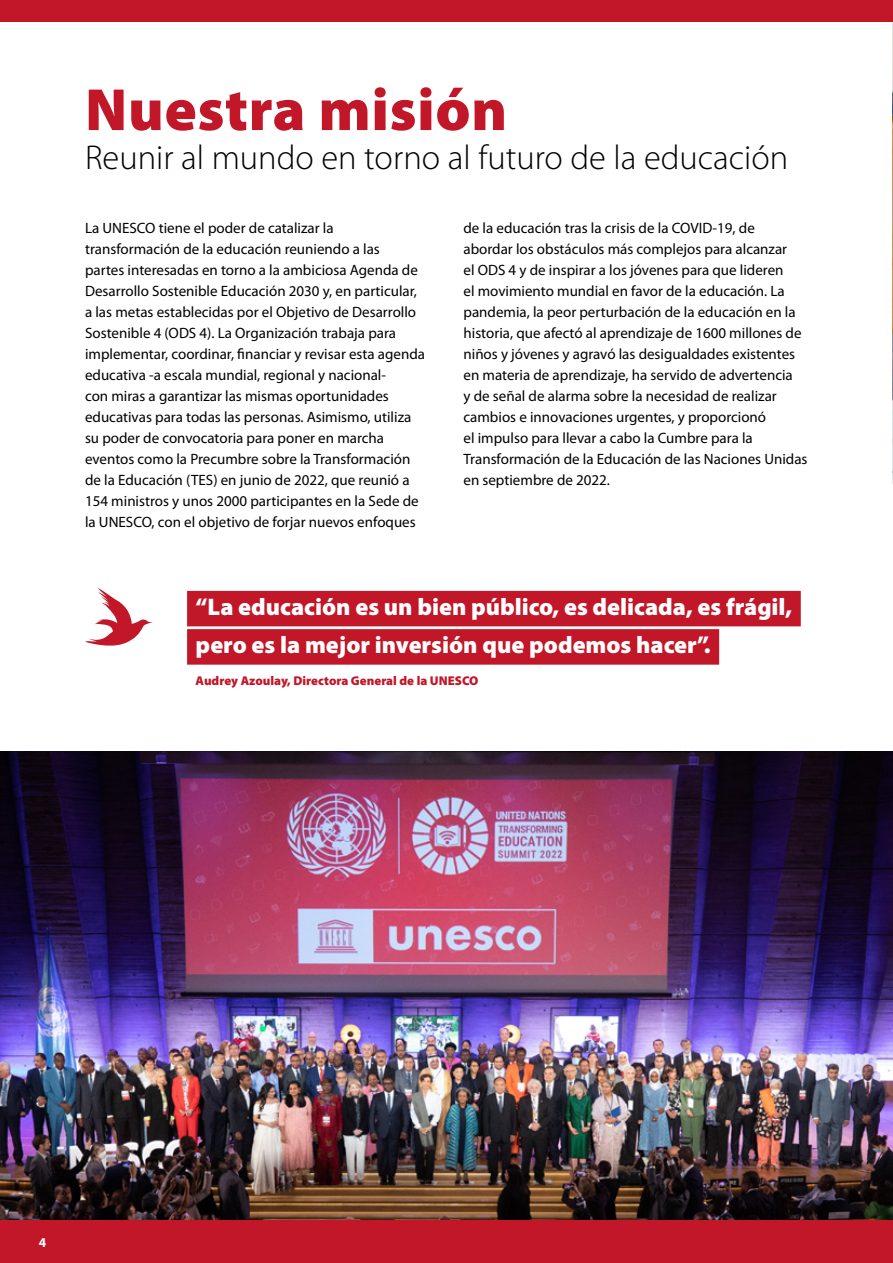
<style>
.page{position:relative;width:893px;height:1263px;background:#fff}
.page>*{position:absolute;margin:0;border:0;box-sizing:border-box;transform-origin:0 0}
.t1{font:900 60px "Myriad Pro";letter-spacing:.01em;color:#c11728}
.t2{font:300 34.5px "Myriad Pro";color:#000}
.t3{font:900 24px/38.2px "Myriad Pro";color:#fff}
.t4{font:15px/21px "Myriad Pro";color:#000}
.t5{font:700 13.5px "Myriad Pro";color:#fff}
.t6{font:900 12.75px "Myriad Pro";color:#c11728}
</style>
<div class="page">
<img style="left:0;top:751px;width:893px;height:469px">
<img style="left:892px;top:21px;width:1px;height:463px">
<div style="left:0;top:1220px;width:893px;height:43px;background:#c11728"></div>
<svg style="left:85px;top:588px;width:68px;height:58px"></svg>
<div style="left:0;top:0;width:893px;height:21px;background:#c11728"></div>
<div style="left:187px;top:591px;width:614px;height:35px;background:#c11728"></div>
<div style="left:187px;top:629px;width:532px;height:36px;background:#c11728"></div>
<h1 class="t1" style="left:85px;top:70px;width:424px">Nuestra misión</h1>
<h2 class="t2" style="left:85px;top:137px;width:705px">Reunir al mundo en torno al futuro de la educación</h2>
<p class="t4" style="left:85px;top:217px;width:342px">La UNESCO tiene el poder de catalizar la transformación de la educación reuniendo a las<br>partes interesadas en torno a la ambiciosa Agenda de Desarrollo Sostenible Educación 2030 y, en particular, a las metas establecidas por el Objetivo de Desarrollo Sostenible 4 (ODS 4). La Organización trabaja para implementar, coordinar, financiar y revisar esta agenda educativa -a escala mundial, regional y nacional-<br>con miras a garantizar las mismas oportunidades educativas para todas las personas. Asimismo, utiliza su poder de convocatoria para poner en marcha eventos como la Precumbre sobre la Transformación de la Educación (TES) en junio de 2022, que reunió a 154 ministros y unos 2000 participantes en la Sede de la UNESCO, con el objetivo de forjar nuevos enfoques</p>
<p class="t4" style="left:463px;top:217px;width:346px">de la educación tras la crisis de la COVID-19, de abordar los obstáculos más complejos para alcanzar<br>el ODS 4 y de inspirar a los jóvenes para que lideren<br>el movimiento mundial en favor de la educación. La pandemia, la peor perturbación de la educación en la historia, que afectó al aprendizaje de 1600 millones de niños y jóvenes y agravó las desigualdades existentes en materia de aprendizaje, ha servido de advertencia<br>y de señal de alarma sobre la necesidad de realizar cambios e innovaciones urgentes, y proporcionó<br>el impulso para llevar a cabo la Cumbre para la Transformación de la Educación de las Naciones Unidas en septiembre de 2022.</p>
<h3 class="t3" style="left:196px;top:587px;width:598px">“La educación es un bien público, es delicada, es frágil, pero es la mejor inversión que podemos hacer”.</h3>
<p class="t6" style="left:196px;top:672px;width:284px">Audrey Azoulay, Directora General de la UNESCO</p>
<p class="t5" style="left:39px;top:1233px;width:9px">4</p>
</div>
